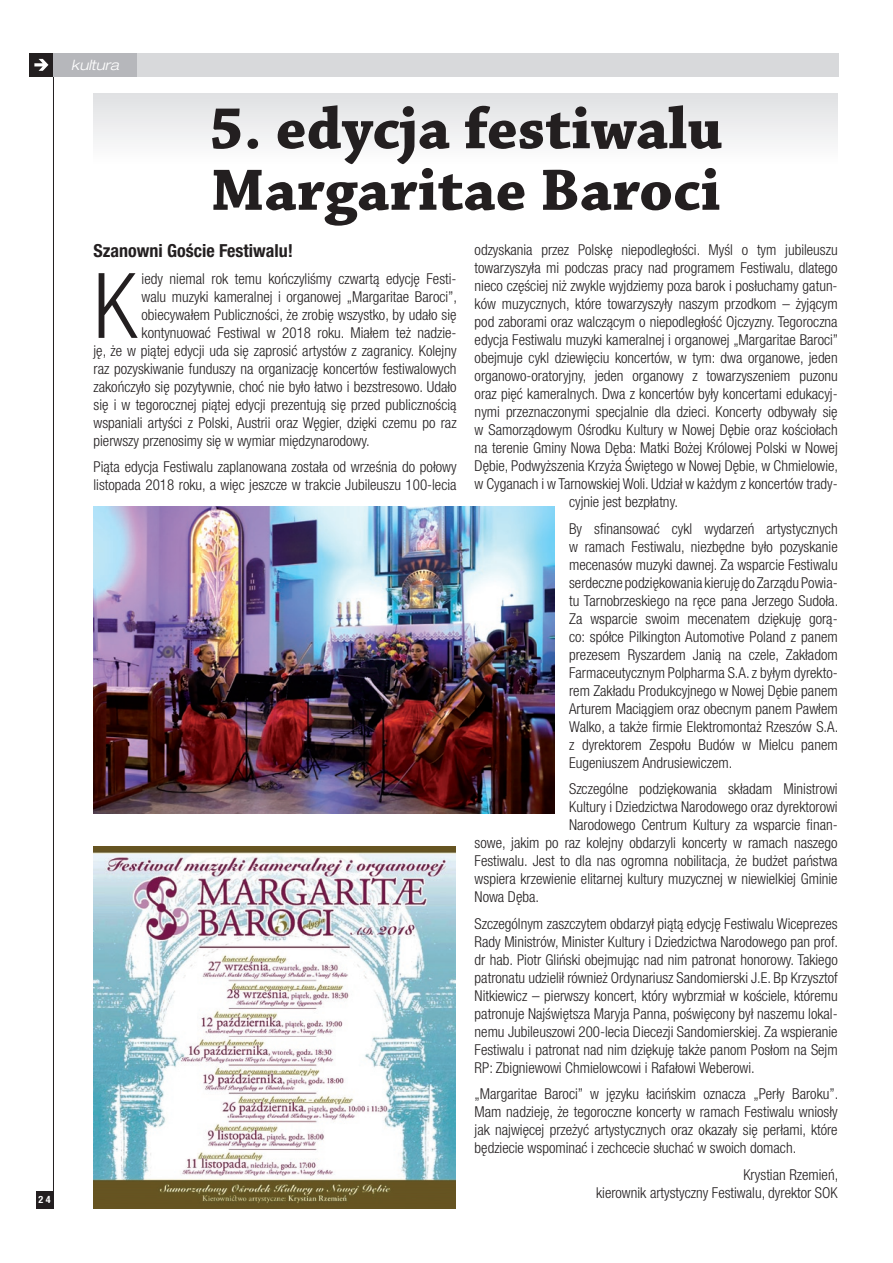
<style>
.page{position:relative;width:893px;height:1263px;background:#fff}
.page>*{position:absolute;margin:0;border:0;box-sizing:border-box;transform-origin:0 0}
.t1{font:300 condensed 90.6px "Helvetica Neue LT Pro";color:#231f20}
.t2{font:700 61.5px/61.5px "Chaparral Pro";color:#231f20}
.t3{font:700 condensed 18px "Helvetica Neue LT Pro";color:#231f20}
.t4{font:300 condensed 15px/18px "Helvetica Neue LT Pro";color:#231f20;text-align:justify}
.t5{font:italic 300 expanded 14.25px "Helvetica Neue LT Pro";color:#fff}
.t6{font:700 condensed 10.05px "Helvetica Neue LT Pro";color:#fff}
</style>
<div class="page">
<div style="left:54px;top:53px;width:784px;height:24px;background:#d8d9db"></div>
<div style="left:30px;top:53px;width:23px;height:24px;background:#231f20"></div>
<svg style="left:34px;top:59px;width:14px;height:12px"></svg>
<hr style="left:53px;top:53px;width:1px;height:1155px;background:#231f20">
<div style="left:36px;top:1191px;width:17px;height:17px;background:#231f20"></div>
<div style="left:54px;top:53px;width:82px;height:24px;background:#b6b7bb"></div>
<div style="left:94px;top:94px;width:744px;height:70px;background:linear-gradient(to bottom,#e0e1e3,#fefefe)"></div>
<img style="left:94px;top:847px;width:361px;height:361px">
<img style="left:94px;top:506px;width:461px;height:308px">
<p class="t6" style="left:39px;top:1193px;width:14px">24</p>
<p class="t5" style="left:71px;top:56px;width:49px">kultura</p>
<h2 class="t2" style="left:209px;top:100px;width:515px">5. edycja festiwalu<br>Margaritae Baroci</h2>
<p class="t3" style="left:94px;top:240px;width:201px">Szanowni Goście Festiwalu!</p>
<h1 class="t1" style="left:94px;top:254px;width:45px">K</h1>
<p class="t4" style="left:142px;top:269px;width:316px">iedy niemal rok temu kończyliśmy czwartą edycję Festi-</p>
<p class="t4" style="left:475px;top:241px;width:365px">odzyskania przez Polskę niepodległości. Myśl o tym jubileuszu</p>
<p class="t4" style="left:475px;top:259px;width:365px">towarzyszyła mi podczas pracy nad programem Festiwalu, dlatego</p>
<p class="t4" style="left:475px;top:277px;width:364px">nieco częściej niż zwykle wyjdziemy poza barok i posłuchamy gatun-</p>
<p class="t4" style="left:475px;top:295px;width:365px">ków muzycznych, które towarzyszyły naszym przodkom – żyjącym</p>
<p class="t4" style="left:475px;top:313px;width:364px">pod zaborami oraz walczącym o niepodległość Ojczyzny. Tegoroczna</p>
<p class="t4" style="left:475px;top:331px;width:365px">edycja Festiwalu muzyki kameralnej i organowej „Margaritae Baroci”</p>
<p class="t4" style="left:475px;top:349px;width:365px">obejmuje cykl dziewięciu koncertów, w tym: dwa organowe, jeden</p>
<p class="t4" style="left:475px;top:367px;width:365px">organowo-oratoryjny, jeden organowy z towarzyszeniem puzonu</p>
<p class="t4" style="left:475px;top:385px;width:365px">oraz pięć kameralnych. Dwa z koncertów były koncertami edukacyj-</p>
<p class="t4" style="left:475px;top:403px;width:365px">nymi przeznaczonymi specjalnie dla dzieci. Koncerty odbywały się</p>
<p class="t4" style="left:475px;top:421px;width:365px">w Samorządowym Ośrodku Kultury w Nowej Dębie oraz kościołach</p>
<p class="t4" style="left:475px;top:439px;width:365px">na terenie Gminy Nowa Dęba: Matki Bożej Królowej Polski w Nowej</p>
<p class="t4" style="left:475px;top:457px;width:365px">Dębie, Podwyższenia Krzyża Świętego w Nowej Dębie, w Chmielowie,</p>
<p class="t4" style="left:475px;top:475px;width:365px">w Cyganach i w Tarnowskiej Woli. Udział w każdym z koncertów trady-</p>
<p class="t4" style="left:569px;top:493px;width:110px">cyjnie jest bezpłatny.</p>
<p class="t4" style="left:569px;top:519px;width:271px">By sfinansować cykl wydarzeń artystycznych w ramach Festiwalu, niezbędne było pozyskanie mecenasów muzyki dawnej. Za wsparcie Festiwalu serdeczne podziękowania kieruję do Zarządu Powia&shy;tu Tarnobrzeskiego na ręce pana Jerzego Sudoła.<br>Za wsparcie swoim mecenatem dziękuję gorą&shy;co: spółce Pilkington Automotive Poland z panem prezesem Ryszardem Janią na czele, Zakładom Farmaceutycznym Polpharma S.A. z byłym dyrekto&shy;rem Zakładu Produkcyjnego w Nowej Dębie panem Arturem Maciągiem oraz obecnym panem Pawłem Walko, a także firmie Elektromontaż Rzeszów S.A. z dyrektorem Zespołu Budów w Mielcu panem Eugeniuszem Andrusiewiczem.</p>
<p class="t4" style="left:569px;top:780px;width:270px">Szczególne podziękowania składam Ministrowi</p>
<p class="t4" style="left:569px;top:798px;width:270px">Kultury i Dziedzictwa Narodowego oraz dyrektorowi</p>
<p class="t4" style="left:569px;top:816px;width:270px">Narodowego Centrum Kultury za wsparcie finan-</p>
<p class="t4" style="left:475px;top:834px;width:365px">sowe, jakim po raz kolejny obdarzyli koncerty w ramach naszego</p>
<p class="t4" style="left:475px;top:852px;width:365px">Festiwalu. Jest to dla nas ogromna nobilitacja, że budżet państwa</p>
<p class="t4" style="left:475px;top:870px;width:365px">wspiera krzewienie elitarnej kultury muzycznej w niewielkiej Gminie</p>
<p class="t4" style="left:475px;top:888px;width:66px">Nowa Dęba.</p>
<p class="t4" style="left:475px;top:914px;width:365px">Szczególnym zaszczytem obdarzył piątą edycję Festiwalu Wiceprezes Rady Ministrów, Minister Kultury i Dziedzictwa Narodowego pan prof. dr hab. Piotr Gliński obejmując nad nim patronat honorowy. Takiego patronatu udzielił również Ordynariusz Sandomierski J.E. Bp Krzysztof Nitkiewicz – pierwszy koncert, który wybrzmiał w kościele, któremu patronuje Najświętsza Maryja Panna, poświęcony był naszemu lokal&shy;nemu Jubileuszowi 200-lecia Diecezji Sandomierskiej. Za wspieranie Festiwalu i patronat nad nim dziękuję także panom Posłom na Sejm RP: Zbigniewowi Chmielowcowi i Rafałowi Weberowi.</p>
<p class="t4" style="left:475px;top:1085px;width:365px">„Margaritae Baroci” w języku łacińskim oznacza „Perły Baroku”.<br>Mam nadzieję, że tegoroczne koncerty w ramach Festiwalu wniosły jak najwięcej przeżyć artystycznych oraz okazały się perłami, które będziecie wspominać i zechcecie słuchać w swoich domach.</p>
<p class="t4" style="left:596px;top:1165px;width:244px;text-align:right">Krystian Rzemień,<br>kierownik artystyczny Festiwalu, dyrektor SOK</p>
<p class="t4" style="left:142px;top:287px;width:317px">walu muzyki kameralnej i organowej „Margaritae Baroci”,</p>
<p class="t4" style="left:142px;top:305px;width:316px">obiecywałem Publiczności, że zrobię wszystko, by udało się</p>
<p class="t4" style="left:142px;top:323px;width:317px">kontynuować Festiwal w 2018 roku. Miałem też nadzie-</p>
<p class="t4" style="left:94px;top:341px;width:365px">ję, że w piątej edycji uda się zaprosić artystów z zagranicy. Kolejny</p>
<p class="t4" style="left:94px;top:359px;width:365px">raz pozyskiwanie funduszy na organizację koncertów festiwalowych</p>
<p class="t4" style="left:94px;top:377px;width:365px">zakończyło się pozytywnie, choć nie było łatwo i bezstresowo. Udało</p>
<p class="t4" style="left:94px;top:395px;width:365px">się i w tegorocznej piątej edycji prezentują się przed publicznością</p>
<p class="t4" style="left:94px;top:413px;width:365px">wspaniali artyści z Polski, Austrii oraz Węgier, dzięki czemu po raz</p>
<p class="t4" style="left:94px;top:431px;width:278px">pierwszy przenosimy się w wymiar międzynarodowy.</p>
<p class="t4" style="left:94px;top:458px;width:365px">Piąta edycja Festiwalu zaplanowana została od września do połowy listopada 2018 roku, a więc jeszcze w trakcie Jubileuszu 100-lecia</p>
</div>
